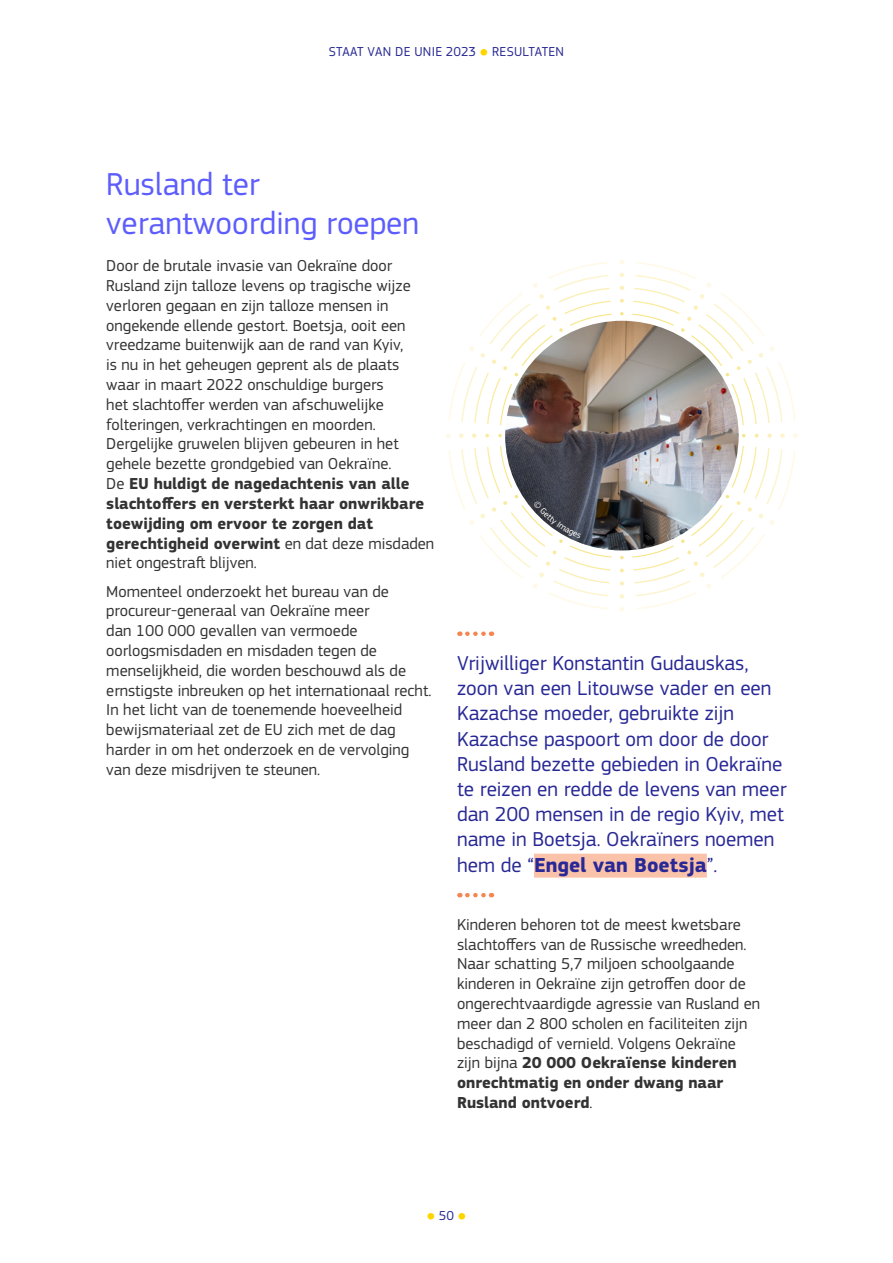
<style>
.page{position:relative;width:893px;height:1263px;background:#fff}
.page>*{position:absolute;margin:0;border:0;box-sizing:border-box;transform-origin:0 0}
.Sub_heading__h3{font:33px/39.6px "EC Square Sans Pro";color:#5d5dfd}
.t1{font:21px/25.2px "EC Square Sans Pro";color:#282896}
.Body_text{font:16.5px/19.8px "EC Square Sans Pro";color:#333}
.t2{font:13.5px "EC Square Sans Pro";letter-spacing:.02em;color:#282896}
.t3{font:10.5px "EC Square Sans Pro";color:#ffd500}
.s1{font-size:10.5px;color:#ffd500}
.s2{font-weight:700}
.s3{font-size:13.5px;color:#282896}
</style>
<div class="page">
<svg style="left:467px;top:631px;width:25px;height:5px"></svg>
<svg style="left:467px;top:893px;width:25px;height:4px"></svg>
<div style="left:534px;top:854px;width:173px;height:24px;background:#fac3a9"></div>
<svg style="left:446px;top:259px;width:352px;height:353px"></svg>
<p class="t2" style="left:329px;top:44px;width:179px">STAAT VAN DE UNIE 2023 <span class="s1">●</span> Resultaten</p>
<h3 class="Sub_heading__h3" style="left:106px;top:164px;width:314px">Rusland ter verantwoording roepen</h3>
<p class="Body_text" style="left:106px;top:256px;width:329px">Door de brutale invasie van Oekraïne door Rusland zijn talloze levens op tragische wijze verloren gegaan en zijn talloze mensen in ongekende ellende gestort. Boetsja, ooit een vreedzame buitenwijk aan de rand van Kyiv,<br>is nu in het geheugen geprent als de plaats waar in maart 2022 onschuldige burgers<br>het slachtoffer werden van afschuwelijke folteringen, verkrachtingen en moorden.<br>Dergelijke gruwelen blijven gebeuren in het gehele bezette grondgebied van Oekraïne.<br>De <span class="s2">EU huldigt de nagedachtenis van alle slachtoffers en versterkt haar onwrikbare toewijding om ervoor te zorgen dat gerechtigheid overwint</span> en dat deze misdaden niet ongestraft blijven.</p>
<p class="Body_text" style="left:106px;top:581px;width:327px">Momenteel onderzoekt het bureau van de procureur-generaal van Oekraïne meer<br>dan 100 000 gevallen van vermoede oorlogsmisdaden en misdaden tegen de menselijkheid, die worden beschouwd als de ernstigste inbreuken op het internationaal recht.<br>In het licht van de toenemende hoeveelheid bewijsmateriaal zet de EU zich met de dag harder in om het onderzoek en de vervolging van deze misdrijven te steunen.</p>
<p class="t1" style="left:457px;top:651px;width:331px">Vrijwilliger Konstantin Gudauskas, zoon van een Litouwse vader en een Kazachse moeder, gebruikte zijn Kazachse paspoort om door de door Rusland bezette gebieden in Oekraïne te reizen en redde de levens van meer dan 200 mensen in de regio Kyiv, met name in Boetsja. Oekraïners noemen hem de “<span class="s2">Engel van Boetsja</span>”.</p>
<p class="Body_text" style="left:457px;top:914px;width:305px">Kinderen behoren tot de meest kwetsbare slachtoffers van de Russische wreedheden.<br>Naar schatting 5,7 miljoen schoolgaande kinderen in Oekraïne zijn getroffen door de ongerechtvaardigde agressie van Rusland en meer dan 2 800 scholen en faciliteiten zijn beschadigd of vernield. Volgens Oekraïne zijn bijna <span class="s2">20 000 Oekraïense kinderen onrechtmatig en onder dwang naar Rusland ontvoerd</span>.</p>
<p class="t3" style="left:426px;top:1210px;width:42px">● <span class="s3">50</span> ●</p>
</div>
